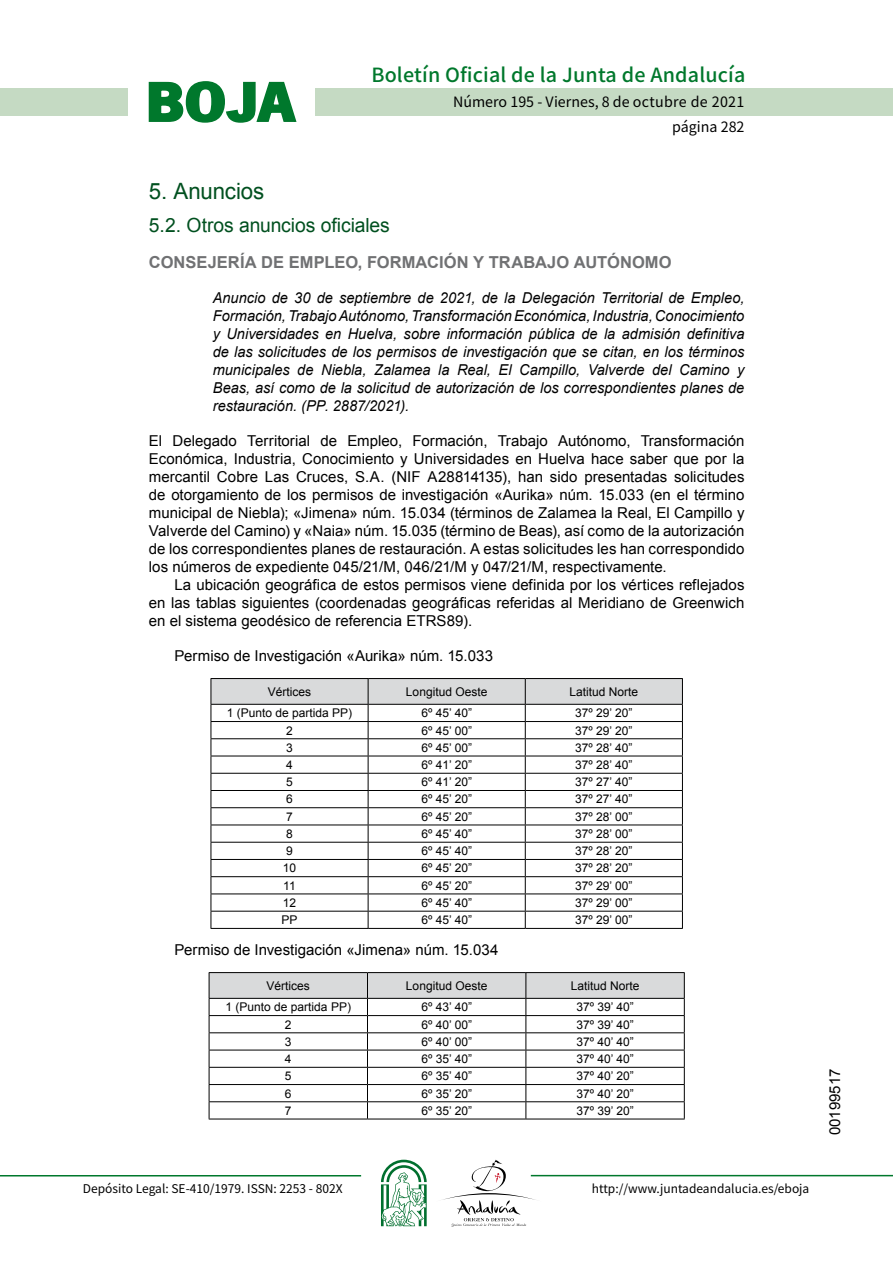
<style>
.page{position:relative;width:893px;height:1263px;background:#fff}
.page>*{position:absolute;margin:0;border:0;box-sizing:border-box;transform-origin:0 0}
.t1{font:700 57.75px "News Got T";color:#00782c;scale:1.14 1}
.t2{font:22.5px "Arial";letter-spacing:-.005em;color:#00501f}
.t3{font:500 19.5px "Noto Sans HK";letter-spacing:.01em;color:#00782c}
.t4{font:19.5px "Arial";letter-spacing:-.005em;color:#00501f}
.t5{font:700 16.5px "Arial";letter-spacing:.005em;color:#707173}
.t6{font:15px/18px "Arial";color:#000;text-align:justify}
.t7{font:italic 15px/18px "Arial";color:#000;text-align:justify}
.t8{font:14.25px/24.5px "Noto Sans HK";color:#000;text-align:right}
.t9{font:12px "Arial";color:#000}
.t10{font:12px "Noto Sans HK";color:#000}
</style>
<div class="page">
<div style="left:315px;top:88px;width:577px;height:28px;background:#c5dac3"></div>
<div style="left:0;top:88px;width:128px;height:28px;background:#c5dac3"></div>
<hr style="left:0;top:1175px;width:361px;height:2px;background:#00782c">
<hr style="left:531px;top:1175px;width:361px;height:1px;background:#00782c">
<svg style="left:148px;top:81px;width:149px;height:42px"></svg>
<svg style="left:442px;top:1160px;width:100px;height:67px"></svg>
<svg style="left:381px;top:1160px;width:45px;height:66px"></svg>
<hr style="left:210px;top:678px;width:158px;height:1px;background:#000">
<hr style="left:368px;top:678px;width:157px;height:1px;background:#000">
<hr style="left:525px;top:678px;width:157px;height:1px;background:#000">
<svg style="left:210px;top:679px;width:473px;height:249px"></svg>
<hr style="left:210px;top:928px;width:158px;height:1px;background:#000">
<hr style="left:368px;top:928px;width:157px;height:1px;background:#000">
<hr style="left:525px;top:928px;width:157px;height:1px;background:#000">
<hr style="left:209px;top:972px;width:158px;height:1px;background:#000">
<hr style="left:367px;top:972px;width:159px;height:1px;background:#000">
<hr style="left:526px;top:972px;width:158px;height:1px;background:#000">
<svg style="left:209px;top:973px;width:476px;height:146px"></svg>
<hr style="left:209px;top:1119px;width:158px;height:1px;background:#000">
<hr style="left:367px;top:1119px;width:159px;height:1px;background:#000">
<hr style="left:526px;top:1119px;width:158px;height:1px;background:#000">
<h1 class="t1" style="left:145px;top:68px;width:133px">BOJA</h1>
<h3 class="t3" style="left:371px;top:64px;width:375px">Boletín Oficial de la Junta de Andalucía</h3>
<p class="t8" style="left:453px;top:90px;width:293px">Número 195 - Viernes, 8 de octubre de 2021 página 282</p>
<h2 class="t2" style="left:149px;top:177px;width:117px">5. Anuncios</h2>
<h3 class="t4" style="left:149px;top:212px;width:242px">5.2. Otros anuncios oficiales</h3>
<p class="t5" style="left:149px;top:251px;width:524px">CONSEJERÍA DE EMPLEO, FORMACIÓN Y TRABAJO AUTÓNOMO</p>
<p class="t7" style="left:213px;top:289px;width:533px">Anuncio de 30 de septiembre de 2021, de la Delegación Territorial de Empleo, Formación, Trabajo Autónomo, Transformación Económica, Industria, Conocimiento y Universidades en Huelva, sobre información pública de la admisión definitiva de las solicitudes de los permisos de investigación que se citan, en los términos municipales de Niebla, Zalamea la Real, El Campillo, Valverde del Camino y Beas, así como de la solicitud de autorización de los correspondientes planes de restauración. (PP. 2887/2021).</p>
<p class="t6" style="left:149px;top:432px;width:597px">El Delegado Territorial de Empleo, Formación, Trabajo Autónomo, Transformación Económica, Industria, Conocimiento y Universidades en Huelva hace saber que por la mercantil Cobre Las Cruces, S.A. (NIF A28814135), han sido presentadas solicitudes de otorgamiento de los permisos de investigación «Aurika» núm. 15.033 (en el término municipal de Niebla); «Jimena» núm. 15.034 (términos de Zalamea la Real, El Campillo y Valverde del Camino) y «Naia» núm. 15.035 (término de Beas), así como de la autorización de los correspondientes planes de restauración. A estas solicitudes les han correspondido los números de expediente 045/21/M, 046/21/M y 047/21/M, respectivamente.</p>
<p class="t6" style="left:149px;top:576px;width:597px;text-indent:26px">La ubicación geográfica de estos permisos viene definida por los vértices reflejados en las tablas siguientes (coordenadas geográficas referidas al Meridiano de Greenwich en el sistema geodésico de referencia ETRS89).</p>
<p class="t6" style="left:174px;top:647px;width:320px">Permiso de Investigación «Aurika» núm. 15.033</p>
<p class="t9" style="left:268px;top:684px;width:45px">Vértices</p>
<p class="t9" style="left:406px;top:684px;width:83px">Longitud Oeste</p>
<p class="t9" style="left:569px;top:684px;width:70px">Latitud Norte</p>
<p class="t9" style="left:227px;top:705px;width:127px">1 (Punto de partida PP)</p>
<p class="t9" style="left:421px;top:705px;width:52px">6º 45’ 40”</p>
<p class="t9" style="left:575px;top:705px;width:59px">37º 29’ 20”</p>
<p class="t9" style="left:286px;top:722px;width:8px">2</p>
<p class="t9" style="left:421px;top:722px;width:52px">6º 45’ 00”</p>
<p class="t9" style="left:575px;top:722px;width:59px">37º 29’ 20”</p>
<p class="t9" style="left:286px;top:740px;width:8px">3</p>
<p class="t9" style="left:421px;top:740px;width:52px">6º 45’ 00”</p>
<p class="t9" style="left:575px;top:740px;width:59px">37º 28’ 40”</p>
<p class="t9" style="left:286px;top:757px;width:8px">4</p>
<p class="t9" style="left:421px;top:757px;width:52px">6º 41’ 20”</p>
<p class="t9" style="left:575px;top:757px;width:59px">37º 28’ 40”</p>
<p class="t9" style="left:286px;top:774px;width:8px">5</p>
<p class="t9" style="left:421px;top:774px;width:52px">6º 41’ 20”</p>
<p class="t9" style="left:575px;top:774px;width:59px">37º 27’ 40”</p>
<p class="t9" style="left:286px;top:791px;width:8px">6</p>
<p class="t9" style="left:421px;top:791px;width:52px">6º 45’ 20”</p>
<p class="t9" style="left:575px;top:791px;width:59px">37º 27’ 40”</p>
<p class="t9" style="left:286px;top:809px;width:8px">7</p>
<p class="t9" style="left:421px;top:809px;width:52px">6º 45’ 20”</p>
<p class="t9" style="left:575px;top:809px;width:59px">37º 28’ 00”</p>
<p class="t9" style="left:286px;top:826px;width:8px">8</p>
<p class="t9" style="left:421px;top:826px;width:52px">6º 45’ 40”</p>
<p class="t9" style="left:575px;top:826px;width:59px">37º 28’ 00”</p>
<p class="t9" style="left:286px;top:843px;width:8px">9</p>
<p class="t9" style="left:421px;top:843px;width:52px">6º 45’ 40”</p>
<p class="t9" style="left:575px;top:843px;width:59px">37º 28’ 20”</p>
<p class="t9" style="left:283px;top:860px;width:15px">10</p>
<p class="t9" style="left:421px;top:860px;width:52px">6º 45’ 20”</p>
<p class="t9" style="left:575px;top:860px;width:59px">37º 28’ 20”</p>
<p class="t9" style="left:283px;top:878px;width:14px">11</p>
<p class="t9" style="left:421px;top:878px;width:52px">6º 45’ 20”</p>
<p class="t9" style="left:575px;top:878px;width:59px">37º 29’ 00”</p>
<p class="t9" style="left:283px;top:895px;width:15px">12</p>
<p class="t9" style="left:421px;top:895px;width:52px">6º 45’ 40”</p>
<p class="t9" style="left:575px;top:895px;width:59px">37º 29’ 00”</p>
<p class="t9" style="left:281px;top:912px;width:18px">PP</p>
<p class="t9" style="left:421px;top:912px;width:52px">6º 45’ 40”</p>
<p class="t9" style="left:575px;top:912px;width:59px">37º 29’ 00”</p>
<p class="t6" style="left:174px;top:941px;width:326px">Permiso de Investigación «Jimena» núm. 15.034</p>
<p class="t9" style="left:266px;top:978px;width:45px">Vértices</p>
<p class="t9" style="left:406px;top:978px;width:83px">Longitud Oeste</p>
<p class="t9" style="left:570px;top:978px;width:70px">Latitud Norte</p>
<p class="t9" style="left:225px;top:999px;width:127px">1 (Punto de partida PP)</p>
<p class="t9" style="left:421px;top:999px;width:52px">6º 43’ 40”</p>
<p class="t9" style="left:576px;top:999px;width:59px">37º 39’ 40”</p>
<p class="t9" style="left:285px;top:1017px;width:8px">2</p>
<p class="t9" style="left:421px;top:1017px;width:52px">6º 40’ 00”</p>
<p class="t9" style="left:576px;top:1017px;width:59px">37º 39’ 40”</p>
<p class="t9" style="left:285px;top:1034px;width:8px">3</p>
<p class="t9" style="left:421px;top:1034px;width:52px">6º 40’ 00”</p>
<p class="t9" style="left:576px;top:1034px;width:59px">37º 40’ 40”</p>
<p class="t9" style="left:285px;top:1051px;width:8px">4</p>
<p class="t9" style="left:421px;top:1051px;width:52px">6º 35’ 40”</p>
<p class="t9" style="left:576px;top:1051px;width:59px">37º 40’ 40”</p>
<p class="t9" style="left:285px;top:1068px;width:8px">5</p>
<p class="t9" style="left:421px;top:1068px;width:52px">6º 35’ 40”</p>
<p class="t9" style="left:576px;top:1068px;width:59px">37º 40’ 20”</p>
<p class="t9" style="left:285px;top:1085px;width:8px">6</p>
<p class="t9" style="left:421px;top:1085px;width:52px">6º 35’ 20”</p>
<p class="t9" style="left:576px;top:1085px;width:59px">37º 40’ 20”</p>
<p class="t9" style="left:285px;top:1103px;width:8px">7</p>
<p class="t9" style="left:421px;top:1103px;width:52px">6º 35’ 20”</p>
<p class="t9" style="left:576px;top:1103px;width:59px">37º 39’ 20”</p>
<p class="t10" style="left:83px;top:1181px;width:261px">Depósito Legal: SE-410/1979. ISSN: 2253 - 802X</p>
<p class="t10" style="left:592px;top:1181px;width:219px">http://www.juntadeandalucia.es/eboja</p>
<p class="t6" style="left:826px;top:1135px;width:68px;rotate:-90deg">00199517</p>
</div>
